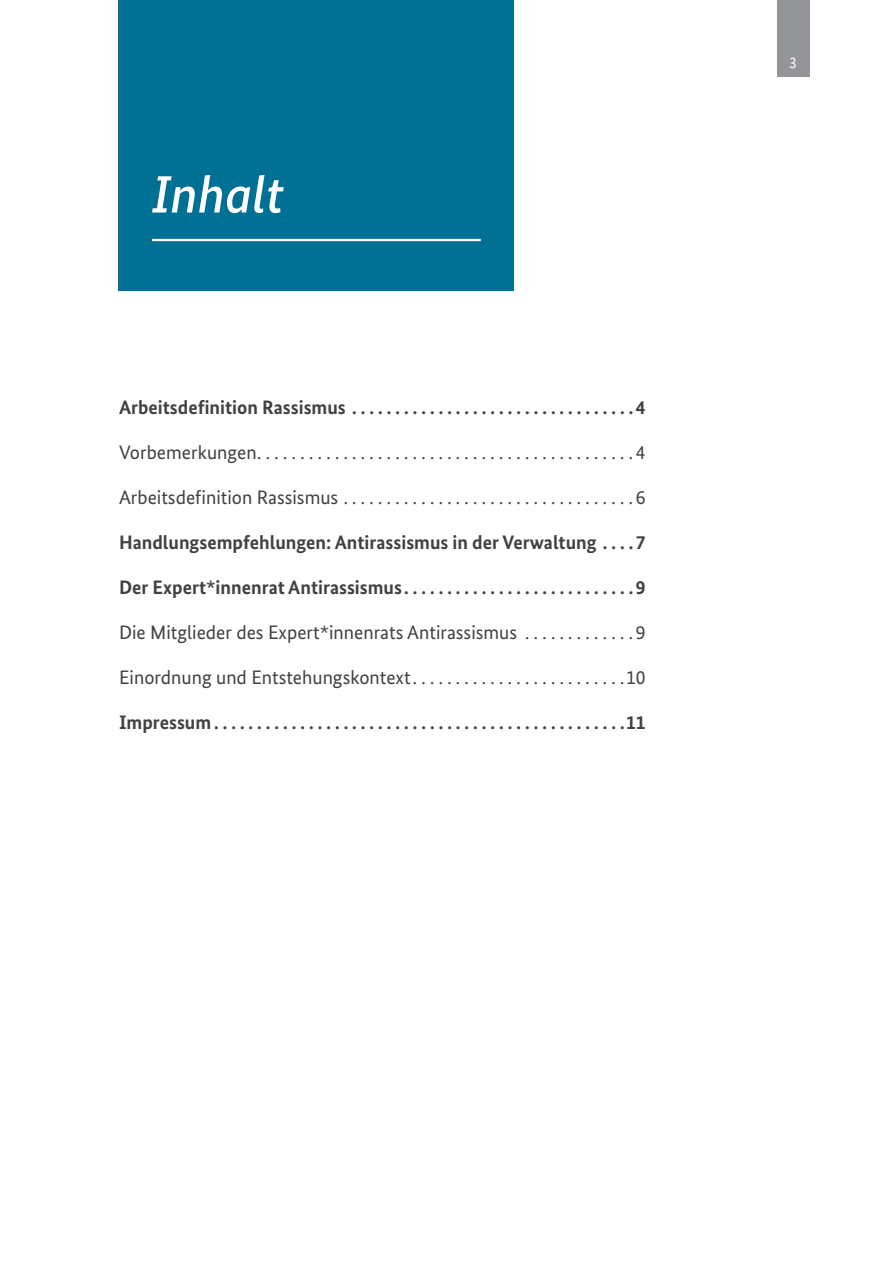
<style>
.page{position:relative;width:893px;height:1263px;background:#fff}
.page>*{position:absolute;margin:0;border:0;box-sizing:border-box;transform-origin:0 0}
.H1-Head_Kapitel_35_38_5{font:italic 500 52.5px "Bundes Sans";color:#fff}
.t1{font:19.5px "Bundes Sans";color:#414042}
.t2{font:700 19.5px "Bundes Sans";color:#414042}
.t3{font:15.75px "Bundes Sans";color:#fff}
</style>
<div class="page">
<div style="left:119px;top:0;width:395px;height:290px;background:#007194"></div>
<hr style="left:152px;top:239px;width:329px;height:2px;background:#fff">
<div style="left:777px;top:0;width:33px;height:77px;background:#939598"></div>
<h1 class="H1-Head_Kapitel_35_38_5" style="left:152px;top:164px;width:133px">Inhalt</h1>
<p class="t2" style="left:119px;top:396px;width:528px">Arbeitsdefinition Rassismus . . . . . . . . . . . . . . . . . . . . . . . . . . . . . . . . 4</p>
<p class="t1" style="left:119px;top:441px;width:528px">Vorbemerkungen . . . . . . . . . . . . . . . . . . . . . . . . . . . . . . . . . . . . . . . . . . . 4</p>
<p class="t1" style="left:119px;top:486px;width:528px">Arbeitsdefinition Rassismus . . . . . . . . . . . . . . . . . . . . . . . . . . . . . . . . . 6</p>
<p class="t2" style="left:119px;top:531px;width:528px">Handlungsempfehlungen: Antirassismus in der Verwaltung . . . 7</p>
<p class="t2" style="left:119px;top:576px;width:528px">Der Expert*innenrat Antirassismus . . . . . . . . . . . . . . . . . . . . . . . . . . 9</p>
<p class="t1" style="left:119px;top:621px;width:528px">Die Mitglieder des Expert*innenrats Antirassismus . . . . . . . . . . . . 9</p>
<p class="t1" style="left:119px;top:666px;width:528px">Einordnung und Entstehungskontext . . . . . . . . . . . . . . . . . . . . . . . . 10</p>
<p class="t2" style="left:119px;top:711px;width:528px">Impressum . . . . . . . . . . . . . . . . . . . . . . . . . . . . . . . . . . . . . . . . . . . . . . . 11</p>
<p class="t3" style="left:789px;top:54px;width:9px">3</p>
</div>
